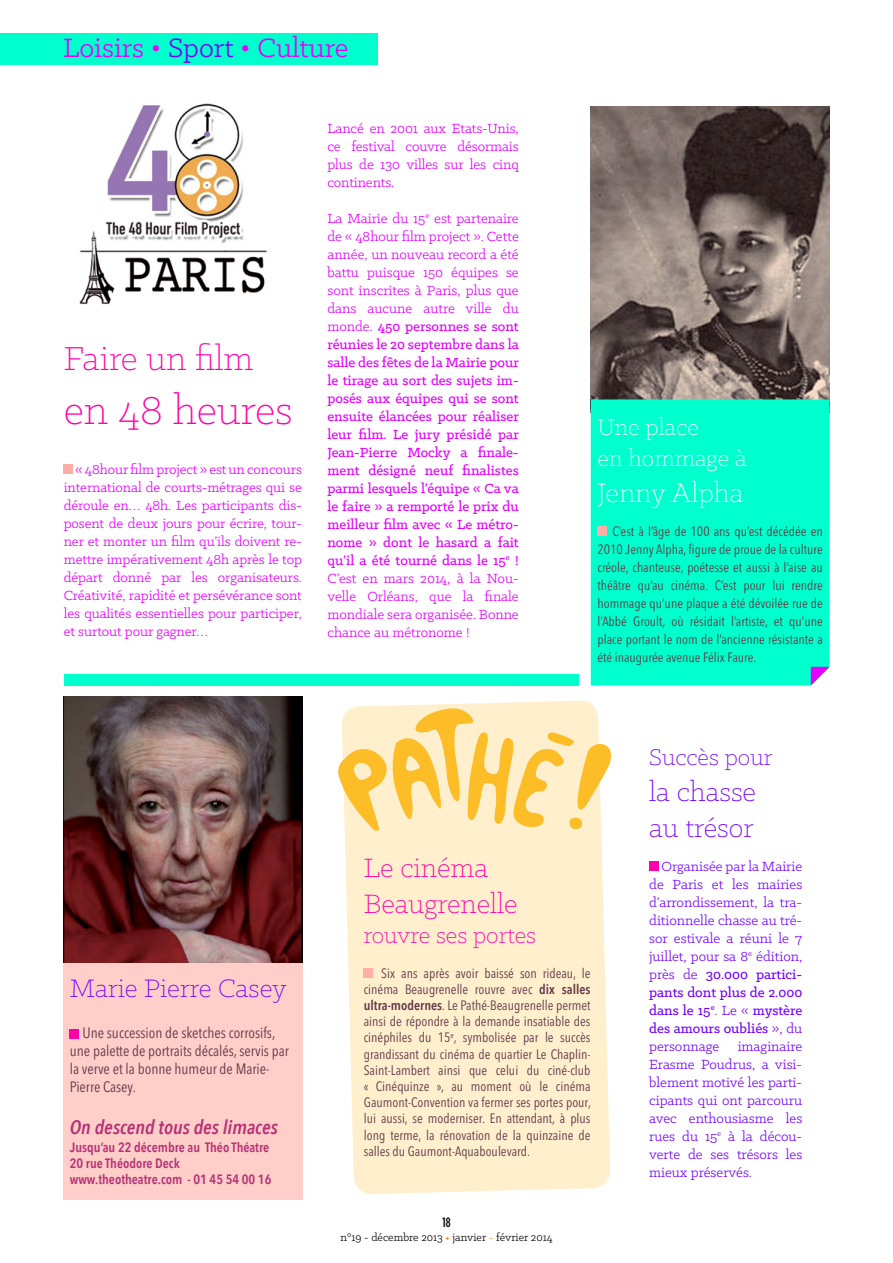
<style>
.page{position:relative;width:893px;height:1263px;background:#fff}
.page>*{position:absolute;margin:0;border:0;box-sizing:border-box;transform-origin:0 0}
.t1{font:300 45px "Klinic Slab";color:#ff00a9}
.t2{font:300 37.5px "Klinic Slab";color:#ff00a9}
.t3{font:30px "Klinic Slab";color:#e600ff}
.t4{font:300 30px/36px "Klinic Slab";color:#ff00a9}
.t5{font:300 30px/36px "Klinic Slab";color:#7705fa}
.t6{font:300 30px "Klinic Slab";color:#fff}
.t7{font:300 28.5px "Klinic Slab";color:#7705fa}
.t8{font:300 25.5px/30.6px "Klinic Slab";color:#fff}
.t9{font:300 25.5px "Klinic Slab";color:#ff00a9}
.t10{font:300 25.5px "Klinic Slab";color:#7705fa}
.t11{font:italic 600 19.5px "Avenir Next Condensed";color:#b63175}
.t12{font:500 15px/18px "Klinic Slab";color:#e600ff;text-align:justify}
.t13{font:15px/18px "Klinic Slab";letter-spacing:-.005em;color:#e600ff;text-align:justify}
.t14{font:15px/18px "Klinic Slab";color:#7705fa;text-align:justify}
.t15{font:condensed 15px/18px "Avenir Next LT Pro";color:#623949}
.t16{font:condensed 13.5px/16.2px "Avenir Next LT Pro";color:#623949;text-align:justify}
.t17{font:600 13.5px/16.2px "Avenir Next Condensed";color:#b63175}
.t18{font:500 condensed 13.5px "Gotham HTF";color:#000}
.t19{font:12px "Klinic Slab";color:#000}
.s1{color:#7705fa}
.s2{font-weight:400}
.s3{font-weight:600}
.s4{color:#ff7b00}
.s5{font-weight:500}
</style>
<div class="page">
<div style="left:344px;top:700px;width:266px;height:494px;background:#ffefcd"></div>
<div style="left:64px;top:938px;width:239px;height:261px;background:#ffcec9"></div>
<div style="left:64px;top:465px;width:9px;height:9px;background:#ffaea7"></div>
<div style="left:364px;top:968px;width:9px;height:9px;background:#ffaea7"></div>
<div style="left:649px;top:861px;width:9px;height:10px;background:#ff00a9"></div>
<div style="left:70px;top:1029px;width:9px;height:9px;background:#ff00a9"></div>
<img style="left:591px;top:106px;width:238px;height:293px">
<div style="left:591px;top:399px;width:238px;height:286px;background:#0fc"></div>
<svg style="left:811px;top:667px;width:18px;height:18px"></svg>
<div style="left:597px;top:526px;width:10px;height:10px;background:#ffaea7"></div>
<div style="left:64px;top:674px;width:514px;height:11px;background:#0fc"></div>
<img style="left:64px;top:696px;width:239px;height:266px">
<svg style="left:338px;top:705px;width:273px;height:126px;background:#fee09b"></svg>
<img style="left:79px;top:103px;width:188px;height:202px">
<div style="left:0;top:33px;width:378px;height:32px;background:#0fc"></div>
<h3 class="t3" style="left:63px;top:29px;width:287px">Loisirs • <span class="s1">Sport</span> • Culture</h3>
<h2 class="t2" style="left:64px;top:335px;width:191px">Faire un film</h2>
<h1 class="t1" style="left:64px;top:382px;width:230px">en 48 heures</h1>
<p class="t13" style="left:64px;top:460px;width:240px;text-indent:11px">« 48hour film project » est un concours international de courts-métrages qui se déroule en… 48h. Les participants dis&shy;posent de deux jours pour écrire, tour&shy;ner et monter un film qu’ils doivent re&shy;mettre impérativement 48h après le top départ donné par les organisateurs.<br>Créativité, rapidité et persévérance sont les qualités essentielles pour participer, et surtout pour gagner…</p>
<p class="t13" style="left:327px;top:119px;width:193px">Lancé en 2001 aux Etats-Unis, ce festival couvre désormais plus de 130 villes sur les cinq continents.</p>
<p class="t12" style="left:327px;top:209px;width:193px"><span class="s2">La Mairie du 15</span><sup>e</sup> <span class="s2">est partenaire de « 48hour film project ». Cette année, un nouveau record a été battu puisque 150 équipes se sont inscrites à Paris, plus que dans aucune autre ville du monde.</span> 450 personnes se sont réunies le 20 septembre dans la salle des fêtes de la Mairie pour le tirage au sort des sujets im&shy;posés aux équipes qui se sont ensuite élancées pour réaliser leur film. Le jury présidé par Jean-Pierre Mocky a finale&shy;ment désigné neuf finalistes parmi lesquels l’équipe « Ca va le faire » a remporté le prix du meilleur film avec « Le métro&shy;nome » dont le hasard a fait qu’il a été tourné dans le 15<sup>e</sup> !<br><span class="s2">C’est en mars 2014, à la Nou&shy;velle Orléans, que la finale mondiale sera organisée. Bonne chance au métronome !</span></p>
<h3 class="t8" style="left:597px;top:411px;width:151px">Une place<br>en hommage à</h3>
<h3 class="t6" style="left:597px;top:474px;width:147px">Jenny Alpha</h3>
<p class="t16" style="left:597px;top:522px;width:227px;line-height:18px;text-indent:15px">C’est à l’âge de 100 ans qu’est décédée en 2010 Jenny Alpha, figure de proue de la culture créole, chanteuse, poétesse et aussi à l’aise au théâtre qu’au cinéma. C’est pour lui rendre hommage qu’une plaque a été dévoilée rue de l’Abbé Groult, où résidait l’artiste, et qu’une place portant le nom de l’ancienne résistante a été inaugurée avenue Félix Faure.</p>
<h3 class="t7" style="left:70px;top:970px;width:218px">Marie Pierre Casey</h3>
<p class="t15" style="left:70px;top:1024px;width:221px;text-indent:13px">Une succession de sketches corrosifs, une palette de portraits décalés, servis par la verve et la bonne humeur de Marie-Pierre Casey.</p>
<h3 class="t11" style="left:70px;top:1115px;width:209px">On descend tous des limaces</h3>
<p class="t17" style="left:70px;top:1138px;width:203px">Jusqu’au 22 décembre au Théo Théatre<br>20 rue Théodore Deck www.theotheatre.com - 01 45 54 00 16</p>
<h3 class="t4" style="left:364px;top:848px;width:155px">Le cinéma<br>Beaugrenelle</h3>
<h3 class="t9" style="left:364px;top:919px;width:174px">rouvre ses portes</h3>
<p class="t16" style="left:364px;top:965px;width:229px;text-indent:17px">Six ans après avoir baissé son rideau, le cinéma Beaugrenelle rouvre avec <span class="s3">dix salles ultra-modernes</span>. Le Pathé-Beaugrenelle permet ainsi de répondre à la demande insatiable des cinéphiles du 15<sup>e</sup>, symbolisée par le succès grandissant du cinéma de quartier Le Chaplin-Saint-Lambert ainsi que celui du ciné-club « Cinéquinze », au moment où le cinéma Gaumont-Convention va fermer ses portes pour, lui aussi, se moderniser. En attendant, à plus long terme, la rénovation de la quinzaine de salles du Gaumont-Aquaboulevard.</p>
<p class="t18" style="left:442px;top:1215px;width:10px">18</p>
<p class="t19" style="left:340px;top:1229px;width:214px">n°19 - décembre 2013 <span class="s4">•</span> janvier <span class="s4">-</span> février 2014</p>
<h3 class="t10" style="left:649px;top:741px;width:125px">Succès pour</h3>
<h3 class="t5" style="left:649px;top:772px;width:108px">la chasse au trésor</h3>
<p class="t14" style="left:649px;top:857px;width:155px;text-indent:12px">Organisée par la Mairie de Paris et les mairies d’arrondissement, la tra&shy;ditionnelle chasse au tré&shy;sor estivale a réuni le 7 juillet, pour sa 8<sup>e</sup> édition, près de <span class="s5">30.000 partici&shy;pants dont plus de 2.000 dans le 15</span><sup>e</sup>. Le « <span class="s5">mystère des amours oubliés</span> », du personnage imaginaire Erasme Poudrus, a visi&shy;blement motivé les parti&shy;cipants qui ont parcouru avec enthousiasme les rues du 15<sup>e</sup> à la décou&shy;verte de ses trésors les mieux préservés.</p>
</div>
